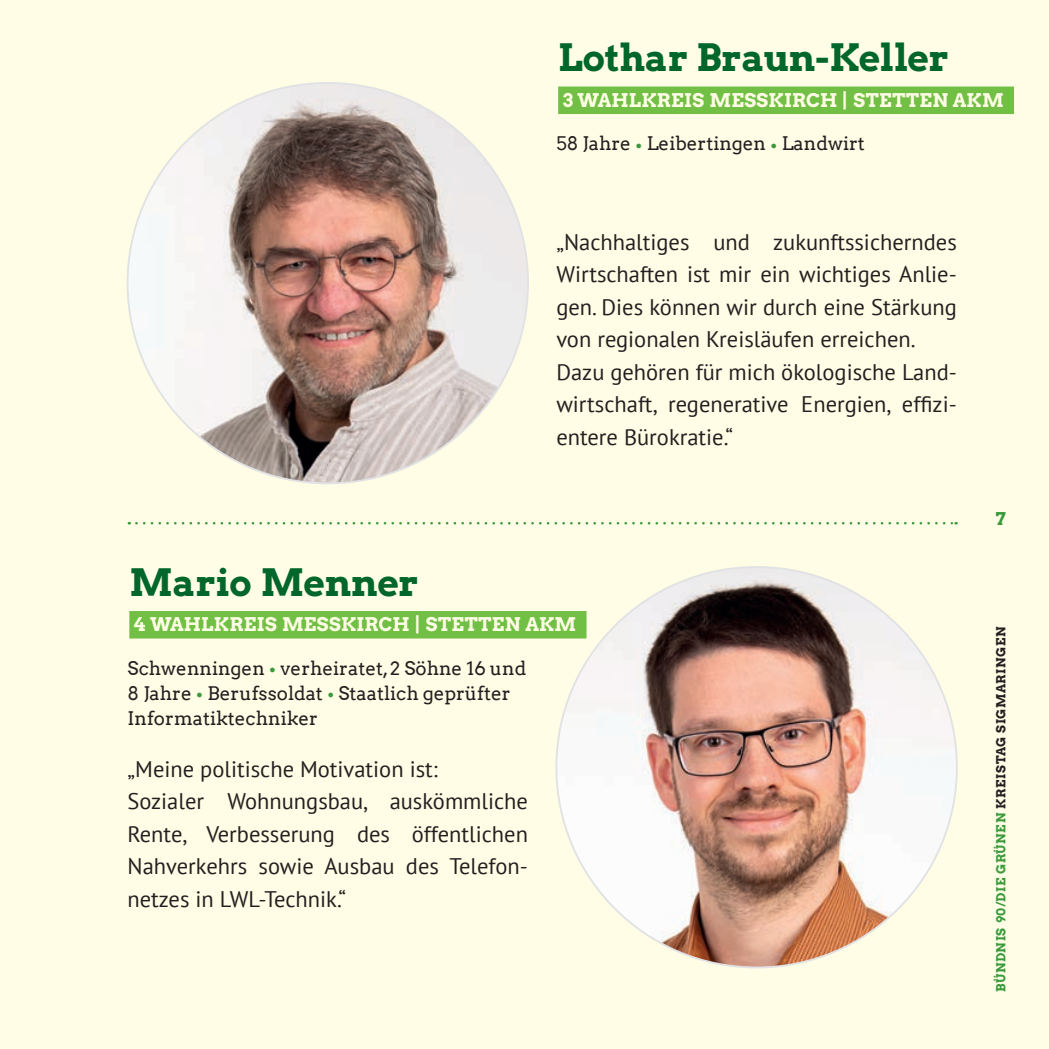
<style>
.page{position:relative;width:1049px;height:1049px;background:#fffde5}
.page>*{position:absolute;margin:0;border:0;box-sizing:border-box;transform-origin:0 0}
.t1{font:37.5px "Arvo Gruen";letter-spacing:-.01em;color:#016629}
.t2{font:22.5px/32.5px "PT Sans";color:#231f20}
.t3{font:18.75px/25px "Arvo";color:#231f20}
.t4{font:18.75px "Arvo Gruen";letter-spacing:.02em;color:#fffde5}
.t5{font:17.5px "Arvo Gruen";color:#3a9a3b}
.t6{font:12.5px "Arvo Gruen";letter-spacing:.04em;color:#3a9a3b}
.s1{color:#3a9a3b}
.s2{color:#231f20}
</style>
<div class="page">
<svg style="left:136px;top:522px;width:820px;height:2px"></svg>
<div style="left:558px;top:87px;width:456px;height:27px;background:#71bf44"></div>
<img style="left:128px;top:83px;width:400px;height:400px;border-radius:200px">
<div style="left:129px;top:611px;width:457px;height:27px;background:#71bf44"></div>
<img style="left:556px;top:567px;width:401px;height:400px;border-radius:200px">
<h1 class="t1" style="left:558px;top:31px;width:392px">Lothar Braun-Keller</h1>
<p class="t4" style="left:563px;top:87px;width:442px">3 WAHLKREIS MESSKIRCH | STETTEN AKM</p>
<p class="t3" style="left:556px;top:131px;width:310px">58 Jahre <span class="s1">•</span> Leibertingen <span class="s1">•</span> Landwirt</p>
<p class="t2" style="left:556px;top:225px;width:402px">„Nachhaltiges und zukunftssicherndes Wirtschaften ist mir ein wichtiges Anlie&shy;gen. Dies können wir durch eine Stärkung von regionalen Kreisläufen erreichen.<br>Dazu gehören für mich ökologische Land&shy;wirtschaft, regenerative Energien, effizi&shy;entere Bürokratie.“</p>
<h1 class="t1" style="left:129px;top:556px;width:291px">Mario Menner</h1>
<p class="t4" style="left:134px;top:611px;width:444px">4 WAHLKREIS MESSKIRCH | STETTEN AKM</p>
<p class="t3" style="left:128px;top:656px;width:400px">Schwenningen <span class="s1">•</span> verheiratet, 2 Söhne 16 und<br>8 Jahre <span class="s1">•</span> Berufssoldat <span class="s1">•</span> Staatlich geprüfter<br>Informatiktechniker</p>
<p class="t2" style="left:128px;top:752px;width:402px">„Meine politische Motivation ist:<br>Sozialer Wohnungsbau, auskömmliche Rente, Verbesserung des öffentlichen Nahverkehrs sowie Ausbau des Telefon&shy;netzes in LWL-Technik.“</p>
<p class="t5" style="left:996px;top:506px;width:12px">7</p>
<p class="t6" style="left:992px;top:992px;width:367px;rotate:-90deg">BÜNDNIS 90/DIE GRÜNEN <span class="s2">KREISTAG SIGMARINGEN</span></p>
</div>
